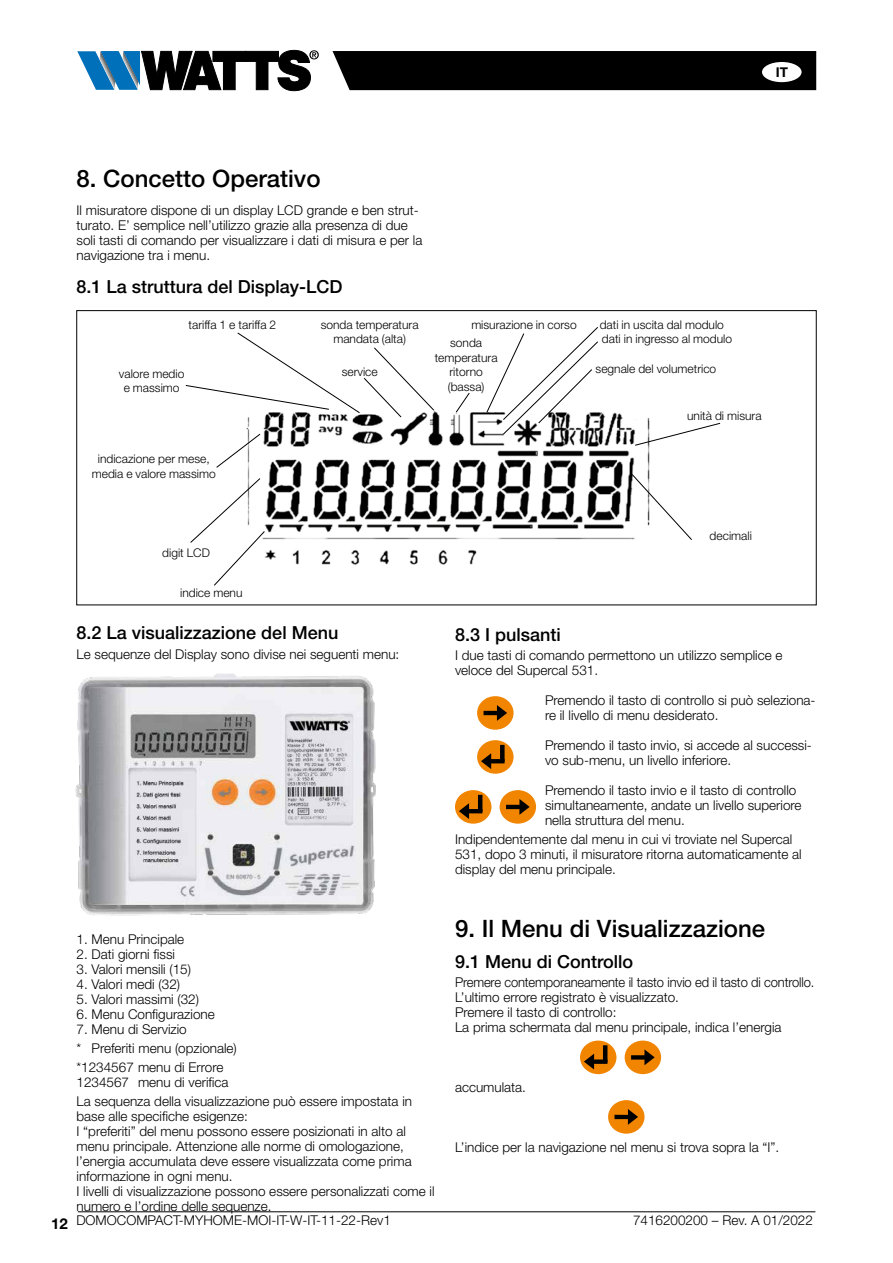
<style>
.page{position:relative;width:893px;height:1263px;background:#fff}
.page>*{position:absolute;margin:0;border:0;box-sizing:border-box;transform-origin:0 0}
.t1{font:500 24px "Helvetica Neue LT Std";color:#000}
.t2{font:500 18px "Helvetica Neue LT Std";color:#000}
.t3{font:700 15px "Helvetica Neue LT Std";color:#000}
.t4{font:300 13.5px/15px "Helvetica Neue LT Std";color:#000}
.t5{font:300 13.5px/15px "Helvetica Neue LT Std";color:#000;scale:.96 1}
.t6{font:700 13.5px "Helvetica Neue LT Std";color:#000}
.t7{font:300 12px/14.4px "Helvetica Neue LT Std";color:#000;text-align:center}
</style>
<div class="page">
<hr style="left:78px;top:1211px;width:737px;height:1px;background:#000">
<svg style="left:77px;top:50px;width:242px;height:41px"></svg>
<div style="left:333px;top:51px;width:483px;height:39px;background:#000"></div>
<div style="left:762px;top:62px;width:40px;height:20px;background:#fff;border-radius:50%"></div>
<img style="left:246px;top:410px;width:404px;height:155px">
<svg style="left:216px;top:434px;width:44px;height:34px"></svg>
<svg style="left:190px;top:478px;width:75px;height:108px"></svg>
<svg style="left:456px;top:392px;width:14px;height:21px"></svg>
<svg style="left:185px;top:332px;width:249px;height:86px"></svg>
<svg style="left:486px;top:327px;width:112px;height:108px"></svg>
<svg style="left:635px;top:423px;width:85px;height:23px"></svg>
<svg style="left:632px;top:474px;width:60px;height:66px"></svg>
<img style="left:75px;top:673px;width:301px;height:243px">
<div style="left:477px;top:696px;width:37px;height:34px;background:#f18500;border-radius:50%"></div>
<svg style="left:484px;top:705px;width:23px;height:16px"></svg>
<div style="left:500px;top:790px;width:36px;height:34px;background:#f18500;border-radius:50%"></div>
<svg style="left:506px;top:799px;width:24px;height:16px"></svg>
<div style="left:477px;top:740px;width:37px;height:34px;background:#f18500;border-radius:50%"></div>
<svg style="left:481px;top:753px;width:24px;height:16px"></svg>
<div style="left:500px;top:745px;width:5px;height:17px;background:#000"></div>
<div style="left:455px;top:790px;width:36px;height:34px;background:#f18500;border-radius:50%"></div>
<svg style="left:459px;top:803px;width:23px;height:16px"></svg>
<hr style="left:478px;top:795px;width:4px;height:16px;background:#000">
<div style="left:625px;top:1040px;width:36px;height:34px;background:#f18500;border-radius:50%"></div>
<svg style="left:631px;top:1049px;width:24px;height:16px"></svg>
<div style="left:580px;top:1040px;width:36px;height:34px;background:#f18500;border-radius:50%"></div>
<svg style="left:584px;top:1054px;width:23px;height:15px"></svg>
<hr style="left:603px;top:1045px;width:4px;height:17px;background:#000">
<div style="left:608px;top:1100px;width:36px;height:34px;background:#f18500;border-radius:50%"></div>
<svg style="left:614px;top:1109px;width:24px;height:16px"></svg>
<p class="t6" style="left:776px;top:63px;width:14px">IT</p>
<h1 class="t1" style="left:77px;top:164px;width:246px">8. Concetto Operativo</h1>
<p class="t4" style="left:77px;top:202px;width:347px">Il misuratore dispone di un display LCD grande e ben strut&shy;turato. E’ semplice nell’utilizzo grazie alla presenza di due soli tasti di comando per visualizzare i dati di misura e per la navigazione tra i menu.</p>
<h2 class="t2" style="left:77px;top:276px;width:268px">8.1 La struttura del Display-LCD</h2>
<p class="t7" style="left:189px;top:317px;width:89px">tariffa 1 e tariffa 2</p>
<p class="t7" style="left:119px;top:366px;width:67px">valore medio e massimo</p>
<p class="t7" style="left:92px;top:452px;width:125px">indicazione per mese, media e valore massimo</p>
<p class="t7" style="left:321px;top:317px;width:99px">sonda temperatura mandata (alta)</p>
<p class="t7" style="left:471px;top:317px;width:107px">misurazione in corso</p>
<p class="t7" style="left:435px;top:336px;width:64px">sonda temperatura ritorno (bassa)</p>
<p class="t7" style="left:342px;top:364px;width:38px">service</p>
<p class="t7" style="left:600px;top:317px;width:134px;text-align:left">dati in uscita dal modulo dati in ingresso al modulo</p>
<p class="t7" style="left:596px;top:361px;width:122px">segnale del volumetrico</p>
<p class="t7" style="left:687px;top:408px;width:76px">unità di misura</p>
<p class="t7" style="left:162px;top:545px;width:49px">digit LCD</p>
<p class="t7" style="left:180px;top:585px;width:64px">indice menu</p>
<h2 class="t2" style="left:77px;top:622px;width:263px">8.2 La visualizzazione del Menu</h2>
<p class="t4" style="left:77px;top:646px;width:324px">Le sequenze del Display sono divise nei seguenti menu:</p>
<p class="t7" style="left:710px;top:528px;width:44px">decimali</p>
<h2 class="t2" style="left:455px;top:624px;width:107px">8.3 I pulsanti</h2>
<p class="t4" style="left:455px;top:648px;width:329px">I due tasti di comando permettono un utilizzo semplice e veloce del Supercal 531.</p>
<p class="t4" style="left:545px;top:693px;width:272px">Premendo il tasto di controllo si può seleziona&shy;re il livello di menu desiderato.</p>
<p class="t4" style="left:545px;top:738px;width:268px">Premendo il tasto invio, si accede al successi&shy;vo sub-menu, un livello inferiore.</p>
<p class="t4" style="left:545px;top:783px;width:258px">Premendo il tasto invio e il tasto di controllo simultaneamente, andate un livello superiore nella struttura del menu.</p>
<p class="t4" style="left:455px;top:832px;width:348px">Indipendentemente dal menu in cui vi troviate nel Supercal<br>531, dopo 3 minuti, il misuratore ritorna automaticamente al display del menu principale.</p>
<p class="t3" style="left:51px;top:1214px;width:18px">12</p>
<h1 class="t1" style="left:455px;top:914px;width:312px">9. Il Menu di Visualizzazione</h1>
<h2 class="t2" style="left:455px;top:951px;width:180px">9.1 Menu di Controllo</h2>
<p class="t5" style="left:455px;top:975px;width:376px">Premere contemporaneamente il tasto invio ed il tasto di controllo.<br>L’ultimo errore registrato è visualizzato.<br>Premere il tasto di controllo:<br>La prima schermata dal menu principale, indica l’energia</p>
<p class="t4" style="left:77px;top:931px;width:109px">1. Menu Principale</p>
<p class="t4" style="left:77px;top:946px;width:100px">2. Dati giorni fissi</p>
<p class="t4" style="left:77px;top:961px;width:116px">3. Valori mensili (15)</p>
<p class="t4" style="left:77px;top:976px;width:105px">4. Valori medi (32)</p>
<p class="t4" style="left:77px;top:991px;width:124px">5. Valori massimi (32)</p>
<p class="t4" style="left:77px;top:1006px;width:140px">6. Menu Configurazione</p>
<p class="t4" style="left:77px;top:1019px;width:162px;line-height:19.2px">7. Menu di Servizio<br>* Preferiti menu (opzionale) *1234567 menu di Errore</p>
<p class="t4" style="left:77px;top:1072px;width:337px;line-height:19.2px">1234567 menu di verifica<br>La sequenza della visualizzazione può essere impostata in</p>
<p class="t4" style="left:77px;top:1109px;width:360px">base alle specifiche esigenze:<br>I “preferiti” del menu possono essere posizionati in alto al menu principale. Attenzione alle norme di omologazione, l’energia accumulata deve essere visualizzata come prima informazione in ogni menu.<br>I livelli di visualizzazione possono essere personalizzati come il numero e l’ordine delle sequenze.</p>
<p class="t4" style="left:455px;top:1080px;width:73px">accumulata.</p>
<p class="t4" style="left:455px;top:1140px;width:326px">L’indice per la navigazione nel menu si trova sopra la “I”.</p>
<p class="t4" style="left:76px;top:1213px;width:316px">DOMOCOMPACT-MYHOME-MOI-IT-W-IT-11-22-Rev1</p>
<p class="t4" style="left:633px;top:1213px;width:181px">7416200200 – Rev. A 01/2022</p>
</div>
